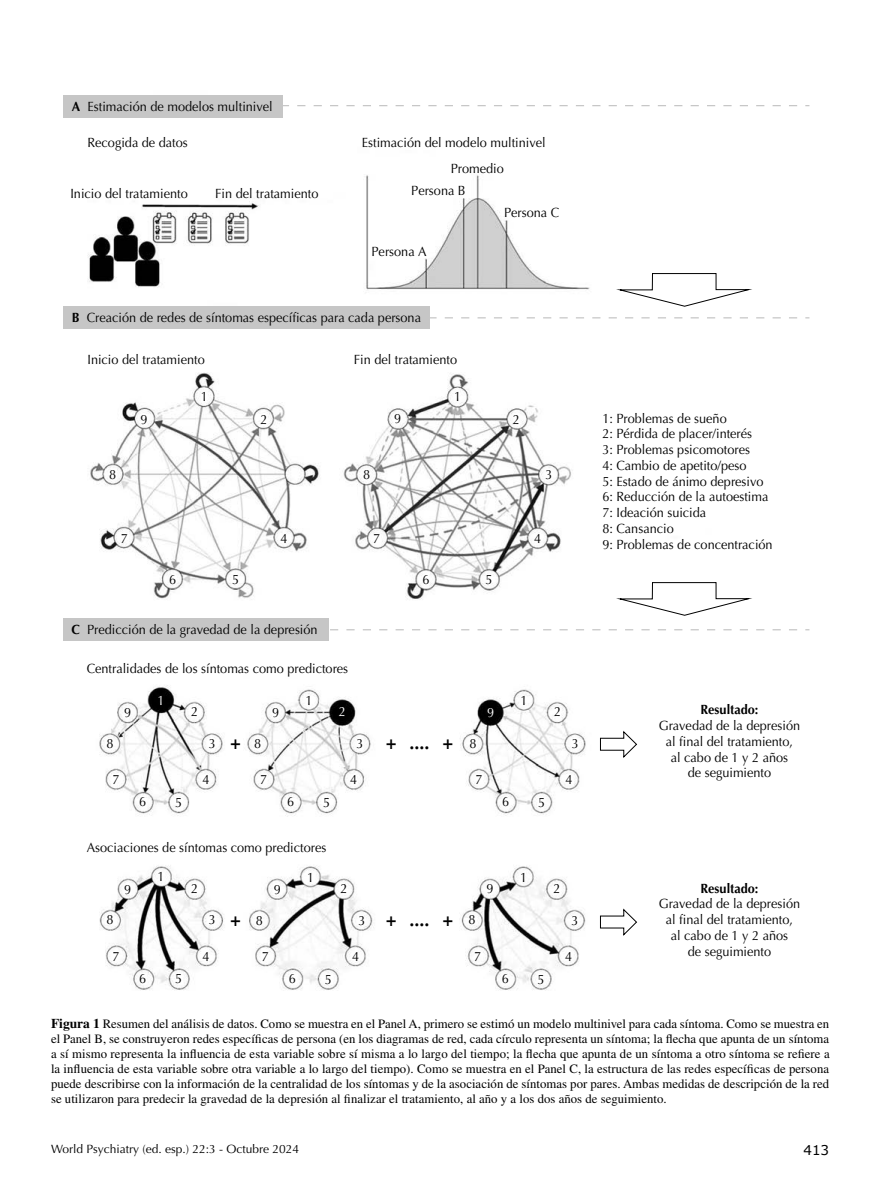
<style>
.page{position:relative;width:893px;height:1191px;background:#fff}
.page>*{position:absolute;margin:0;border:0;box-sizing:border-box;transform-origin:0 0}
.t1{font:700 18.9px "Optima LT Std";color:#000;scale:.95 1}
.t2{font:13.5px "Verdana";color:#000}
.t3{font:13.35px/15.8px "Optima LT Std";color:#000;scale:.95 1}
.t4{font:700 13.35px "Optima LT Std";color:#000;scale:.95 1}
.t5{font:13.35px "Optima LT Std";color:#fff;scale:.95 1}
.t6{font:12.75px/15px "Times LT Std";letter-spacing:.005em;color:#000;text-align:justify}
.t7{font:12px "Optima LT Std";color:#000}
.s1{font-weight:700}
.s2{font-weight:700;font-size:13.5px}
</style>
<div class="page">
<img style="left:63px;top:95px;width:730px;height:896px">
<svg style="left:282px;top:105px;width:527px;height:1px"></svg>
<svg style="left:430px;top:317px;width:379px;height:1px"></svg>
<div style="left:63px;top:95px;width:219px;height:23px;background:#c6c6c6"></div>
<div style="left:63px;top:307px;width:367px;height:22px;background:#c6c6c6"></div>
<svg style="left:328px;top:629px;width:481px;height:1px"></svg>
<div style="left:63px;top:618px;width:265px;height:23px;background:#c6c6c6"></div>
<svg style="left:600px;top:907px;width:38px;height:29px"></svg>
<svg style="left:600px;top:730px;width:38px;height:29px"></svg>
<svg style="left:614px;top:582px;width:141px;height:34px"></svg>
<svg style="left:614px;top:273px;width:141px;height:34px"></svg>
<p class="t3" style="left:72px;top:98px;width:213px"><span class="s1">A</span> Estimación de modelos multinivel</p>
<p class="t3" style="left:87px;top:135px;width:107px">Recogida de datos</p>
<p class="t3" style="left:451px;top:130px;width:101px;line-height:26px;text-indent:-89px">Estimación del modelo multinivel<br>Promedio</p>
<p class="t3" style="left:504px;top:205px;width:60px">Persona C</p>
<p class="t3" style="left:411px;top:183px;width:59px">Persona B</p>
<p class="t3" style="left:215px;top:185px;width:110px">Fin del tratamiento</p>
<p class="t3" style="left:70px;top:185px;width:125px">Inicio del tratamiento</p>
<p class="t3" style="left:372px;top:243px;width:60px">Persona A</p>
<p class="t3" style="left:72px;top:310px;width:369px"><span class="s1">B</span> Creación de redes de síntomas específicas para cada persona</p>
<p class="t3" style="left:87px;top:352px;width:125px">Inicio del tratamiento</p>
<p class="t3" style="left:354px;top:352px;width:110px">Fin del tratamiento</p>
<p class="t3" style="left:201px;top:389px;width:9px">1</p>
<p class="t3" style="left:454px;top:389px;width:9px">1</p>
<p class="t3" style="left:140px;top:411px;width:9px">9</p>
<p class="t3" style="left:394px;top:411px;width:9px">9</p>
<p class="t3" style="left:260px;top:411px;width:9px">2</p>
<p class="t3" style="left:513px;top:412px;width:9px">2</p>
<p class="t3" style="left:109px;top:466px;width:9px">8</p>
<p class="t3" style="left:363px;top:467px;width:9px">8</p>
<p class="t3" style="left:545px;top:467px;width:9px">3</p>
<p class="t3" style="left:121px;top:530px;width:9px">7</p>
<p class="t3" style="left:373px;top:531px;width:9px">7</p>
<p class="t3" style="left:280px;top:530px;width:9px">4</p>
<p class="t3" style="left:534px;top:531px;width:9px">4</p>
<p class="t3" style="left:169px;top:571px;width:9px">6</p>
<p class="t3" style="left:422px;top:571px;width:9px">6</p>
<p class="t3" style="left:232px;top:571px;width:9px">5</p>
<p class="t3" style="left:485px;top:572px;width:9px">5</p>
<p class="t3" style="left:72px;top:621px;width:260px"><span class="s1">C</span> Predicción de la gravedad de la depresión</p>
<p class="t3" style="left:87px;top:661px;width:277px">Centralidades de los síntomas como predictores</p>
<p class="t5" style="left:158px;top:692px;width:9px">1</p>
<p class="t3" style="left:305px;top:692px;width:9px">1</p>
<p class="t3" style="left:521px;top:692px;width:9px">1</p>
<p class="t3" style="left:124px;top:705px;width:9px">9</p>
<p class="t3" style="left:191px;top:704px;width:9px">2</p>
<p class="t3" style="left:272px;top:705px;width:9px">9</p>
<p class="t5" style="left:339px;top:704px;width:9px">2</p>
<p class="t5" style="left:487px;top:705px;width:9px">9</p>
<p class="t3" style="left:554px;top:704px;width:9px">2</p>
<p class="t3" style="left:106px;top:735px;width:9px">8</p>
<p class="t3" style="left:209px;top:735px;width:9px">3</p>
<p class="t3" style="left:357px;top:735px;width:9px">3</p>
<p class="t3" style="left:254px;top:735px;width:9px">8</p>
<h1 class="t1" style="left:230px;top:731px;width:13px">+</h1>
<h1 class="t1" style="left:386px;top:731px;width:73px">+ .... +</h1>
<p class="t3" style="left:469px;top:735px;width:9px">8</p>
<p class="t3" style="left:572px;top:735px;width:9px">3</p>
<p class="t3" style="left:112px;top:771px;width:9px">7</p>
<p class="t3" style="left:203px;top:771px;width:9px">4</p>
<p class="t3" style="left:260px;top:771px;width:9px">7</p>
<p class="t3" style="left:350px;top:771px;width:9px">4</p>
<p class="t3" style="left:475px;top:771px;width:9px">7</p>
<p class="t3" style="left:566px;top:771px;width:9px">4</p>
<p class="t3" style="left:139px;top:793px;width:9px">6</p>
<p class="t3" style="left:175px;top:794px;width:9px">5</p>
<p class="t3" style="left:287px;top:793px;width:9px">6</p>
<p class="t3" style="left:323px;top:794px;width:9px">5</p>
<p class="t3" style="left:502px;top:793px;width:9px">6</p>
<p class="t3" style="left:538px;top:794px;width:9px">5</p>
<p class="t3" style="left:87px;top:839px;width:254px">Asociaciones de síntomas como predictores</p>
<p class="t3" style="left:158px;top:869px;width:9px">1</p>
<p class="t3" style="left:307px;top:869px;width:9px">1</p>
<p class="t3" style="left:520px;top:869px;width:9px">1</p>
<p class="t3" style="left:124px;top:881px;width:9px">9</p>
<p class="t3" style="left:191px;top:880px;width:9px">2</p>
<p class="t3" style="left:274px;top:882px;width:9px">9</p>
<p class="t3" style="left:341px;top:881px;width:9px">2</p>
<p class="t3" style="left:486px;top:881px;width:9px">9</p>
<p class="t3" style="left:554px;top:881px;width:9px">2</p>
<p class="t3" style="left:106px;top:912px;width:9px">8</p>
<p class="t3" style="left:209px;top:912px;width:9px">3</p>
<p class="t3" style="left:358px;top:912px;width:9px">3</p>
<p class="t3" style="left:256px;top:912px;width:9px">8</p>
<h1 class="t1" style="left:230px;top:908px;width:13px">+</h1>
<h1 class="t1" style="left:386px;top:908px;width:73px">+ .... +</h1>
<p class="t3" style="left:468px;top:912px;width:9px">8</p>
<p class="t3" style="left:571px;top:912px;width:9px">3</p>
<p class="t3" style="left:112px;top:948px;width:9px">7</p>
<p class="t3" style="left:203px;top:948px;width:9px">4</p>
<p class="t3" style="left:262px;top:949px;width:9px">7</p>
<p class="t3" style="left:352px;top:949px;width:9px">4</p>
<p class="t3" style="left:474px;top:948px;width:9px">7</p>
<p class="t3" style="left:565px;top:949px;width:9px">4</p>
<p class="t3" style="left:139px;top:970px;width:9px">6</p>
<p class="t3" style="left:175px;top:971px;width:9px">5</p>
<p class="t3" style="left:289px;top:971px;width:9px">6</p>
<p class="t3" style="left:325px;top:971px;width:9px">5</p>
<p class="t3" style="left:502px;top:971px;width:9px">6</p>
<p class="t3" style="left:537px;top:971px;width:9px">5</p>
<p class="t3" style="left:602px;top:410px;width:181px">1: Problemas de sueño<br>2: Pérdida de placer/interés<br>3: Problemas psicomotores<br>4: Cambio de apetito/peso<br>5: Estado de ánimo depresivo<br>6: Reducción de la autoestima<br>7: Ideación suicida<br>8: Cansancio<br>9: Problemas de concentración</p>
<p class="t4" style="left:700px;top:702px;width:63px">Resultado:</p>
<p class="t3" style="left:659px;top:718px;width:150px;text-align:center">Gravedad de la depresión al final del tratamiento,<br>al cabo de 1 y 2 años<br>de seguimiento</p>
<p class="t4" style="left:700px;top:880px;width:63px">Resultado:</p>
<p class="t3" style="left:659px;top:896px;width:150px;text-align:center">Gravedad de la depresión al final del tratamiento,<br>al cabo de 1 y 2 años<br>de seguimiento</p>
<p class="t6" style="left:51px;top:1015px;width:780px"><span class="s2">Figura 1</span> Resumen del análisis de datos. Como se muestra en el Panel A, primero se estimó un modelo multinivel para cada síntoma. Como se muestra en el Panel B, se construyeron redes específicas de persona (en los diagramas de red, cada círculo representa un síntoma; la flecha que apunta de un síntoma a sí mismo representa la influencia de esta variable sobre sí misma a lo largo del tiempo; la flecha que apunta de un síntoma a otro síntoma se refiere a la influencia de esta variable sobre otra variable a lo largo del tiempo). Como se muestra en el Panel C, la estructura de las redes específicas de persona puede describirse con la información de la centralidad de los síntomas y de la asociación de síntomas por pares. Ambas medidas de descripción de la red se utilizaron para predecir la gravedad de la depresión al finalizar el tratamiento, al año y a los dos años de seguimiento.</p>
<p class="t7" style="left:51px;top:1142px;width:250px">World Psychiatry (ed. esp.) 22:3 - Octubre 2024</p>
<p class="t2" style="left:803px;top:1141px;width:27px">413</p>
</div>
